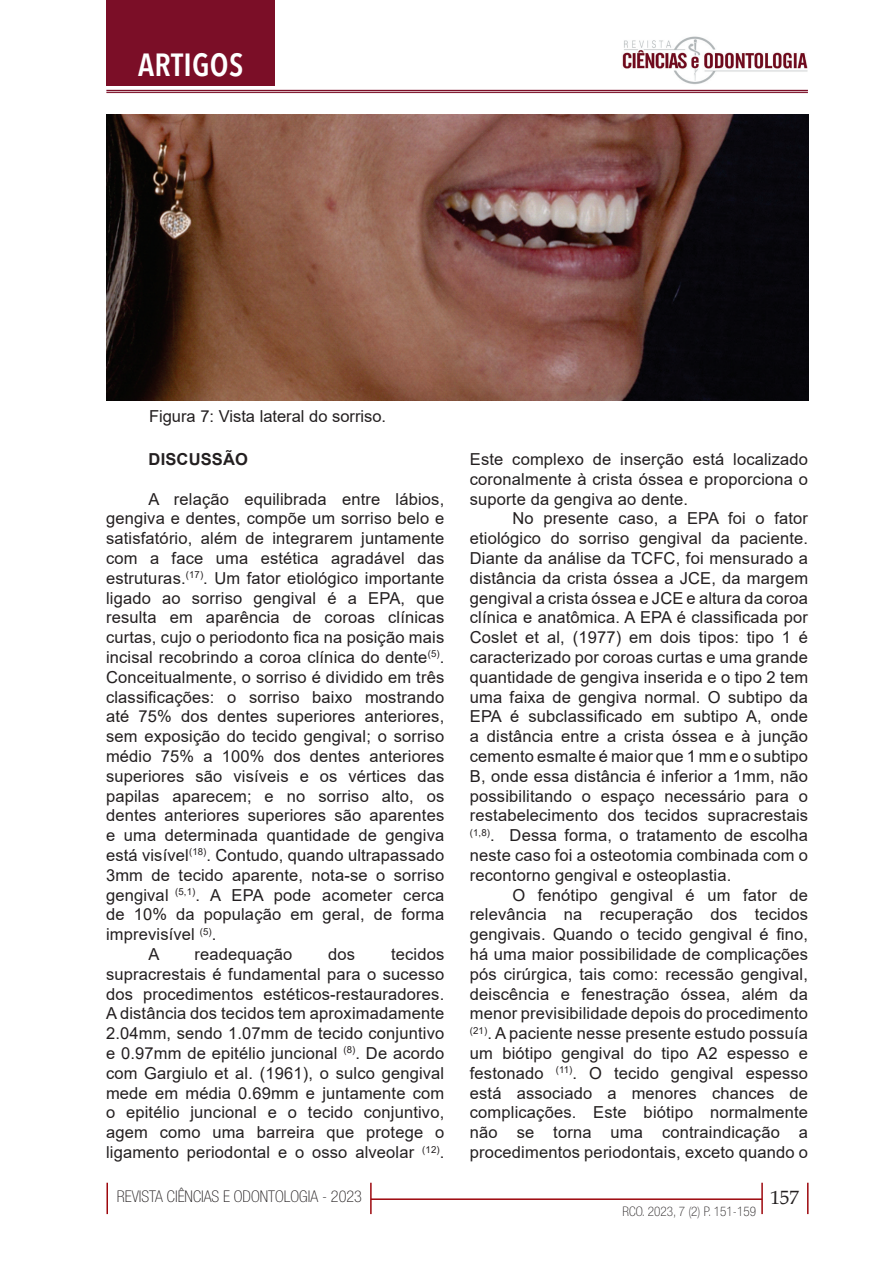
<style>
.page{position:relative;width:893px;height:1263px;background:#fff}
.page>*{position:absolute;margin:0;border:0;box-sizing:border-box;transform-origin:0 0}
.t1{font:600 condensed 31.8px "Avenir Next LT Pro";letter-spacing:.01em;color:#fff}
.t2{font:19.2px "Book Antiqua";color:#231f20}
.t3{font:16.5px/19.8px "Arial";letter-spacing:.01em;color:#231f20;text-align:justify}
.t4{font:700 16.5px "Arial";letter-spacing:.01em;color:#231f20}
.t5{font:100 condensed 16.2px "Helvetica Neue LT Std";color:#231f20}
.t6{font:100 condensed 13.2px "Helvetica Neue LT Std";color:#231f20}
</style>
<div class="page">
<hr style="left:807px;top:1183px;width:1px;height:31px;background:#9d070d">
<hr style="left:106px;top:1183px;width:2px;height:31px;background:#9d070d">
<hr style="left:370px;top:1183px;width:2px;height:31px;background:#9d070d">
<hr style="left:761px;top:1183px;width:2px;height:31px;background:#9d070d">
<hr style="left:371px;top:1198px;width:391px;height:2px;background:#9d070d">
<img style="left:622px;top:36px;width:186px;height:48px">
<div style="left:106px;top:0;width:169px;height:86px;background:#7b0e27"></div>
<hr style="left:106px;top:90px;width:702px;height:1px;background:#7b0e27">
<hr style="left:106px;top:92px;width:702px;height:1px;background:#7b0e27">
<img style="left:106px;top:114px;width:702px;height:287px">
<h1 class="t1" style="left:138px;top:45px;width:107px">ARTIGOS</h1>
<p class="t3" style="left:149px;top:407px;width:239px">Figura 7: Vista lateral do sorriso.</p>
<p class="t4" style="left:149px;top:447px;width:101px">DISCUSSÃO</p>
<p class="t3" style="left:149px;top:489px;width:297px">A relação equilibrada entre lábios,</p>
<p class="t3" style="left:106px;top:508px;width:340px">gengiva e dentes, compõe um sorriso belo e</p>
<p class="t3" style="left:106px;top:528px;width:340px">satisfatório, além de integrarem juntamente</p>
<p class="t3" style="left:106px;top:548px;width:340px">com a face uma estética agradável das</p>
<p class="t3" style="left:106px;top:568px;width:340px">estruturas.<sup>(17)</sup>. Um fator etiológico importante</p>
<p class="t3" style="left:106px;top:588px;width:340px">ligado ao sorriso gengival é a EPA, que</p>
<p class="t3" style="left:106px;top:607px;width:340px">resulta em aparência de coroas clínicas</p>
<p class="t3" style="left:106px;top:627px;width:340px">curtas, cujo o periodonto fica na posição mais</p>
<p class="t3" style="left:106px;top:647px;width:340px">incisal recobrindo a coroa clínica do dente<sup>(5)</sup>.</p>
<p class="t3" style="left:106px;top:667px;width:340px">Conceitualmente, o sorriso é dividido em três</p>
<p class="t3" style="left:106px;top:687px;width:340px">classificações: o sorriso baixo mostrando</p>
<p class="t3" style="left:106px;top:706px;width:340px">até 75% dos dentes superiores anteriores,</p>
<p class="t3" style="left:106px;top:726px;width:340px">sem exposição do tecido gengival; o sorriso</p>
<p class="t3" style="left:106px;top:746px;width:340px">médio 75% a 100% dos dentes anteriores</p>
<p class="t3" style="left:106px;top:766px;width:340px">superiores são visíveis e os vértices das</p>
<p class="t3" style="left:106px;top:786px;width:340px">papilas aparecem; e no sorriso alto, os</p>
<p class="t3" style="left:106px;top:805px;width:340px">dentes anteriores superiores são aparentes</p>
<p class="t3" style="left:106px;top:825px;width:340px">e uma determinada quantidade de gengiva</p>
<p class="t3" style="left:106px;top:845px;width:340px">está visível<sup>(18)</sup>. Contudo, quando ultrapassado</p>
<p class="t3" style="left:106px;top:865px;width:340px">3mm de tecido aparente, nota-se o sorriso</p>
<p class="t3" style="left:106px;top:885px;width:340px">gengival <sup>(5,1)</sup>. A EPA pode acometer cerca</p>
<p class="t3" style="left:106px;top:904px;width:340px">de 10% da população em geral, de forma</p>
<p class="t3" style="left:106px;top:924px;width:112px">imprevisível <sup>(5)</sup>.</p>
<p class="t3" style="left:149px;top:944px;width:13px">A</p>
<p class="t3" style="left:194px;top:944px;width:99px">readequação</p>
<p class="t3" style="left:328px;top:944px;width:28px">dos</p>
<p class="t3" style="left:106px;top:944px;width:340px;text-indent:285px">tecidos supracrestais é fundamental para o sucesso dos procedimentos estéticos-restauradores.<br>A distância dos tecidos tem aproximadamente 2.04mm, sendo 1.07mm de tecido conjuntivo e 0.97mm de epitélio juncional <sup>(8)</sup>. De acordo com Gargiulo et al. (1961), o sulco gengival mede em média 0.69mm e juntamente com o epitélio juncional e o tecido conjuntivo, agem como uma barreira que protege o ligamento periodontal e o osso alveolar <sup>(12)</sup>.</p>
<p class="t3" style="left:470px;top:449px;width:340px">Este complexo de inserção está localizado coronalmente à crista óssea e proporciona o suporte da gengiva ao dente.</p>
<p class="t3" style="left:470px;top:508px;width:340px;text-indent:43px">No presente caso, a EPA foi o fator etiológico do sorriso gengival da paciente.<br>Diante da análise da TCFC, foi mensurado a distância da crista óssea a JCE, da margem gengival a crista óssea e JCE e altura da coroa clínica e anatômica. A EPA é classificada por Coslet et al, (1977) em dois tipos: tipo 1 é caracterizado por coroas curtas e uma grande quantidade de gengiva inserida e o tipo 2 tem uma faixa de gengiva normal. O subtipo da EPA é subclassificado em subtipo A, onde a distância entre a crista óssea e à junção cemento esmalte é maior que 1 mm e o subtipo B, onde essa distância é inferior a 1mm, não possibilitando o espaço necessário para o restabelecimento dos tecidos supracrestais <sup>(1,8)</sup>. Dessa forma, o tratamento de escolha neste caso foi a osteotomia combinada com o recontorno gengival e osteoplastia.</p>
<p class="t3" style="left:470px;top:885px;width:340px;text-indent:43px">O fenótipo gengival é um fator de relevância na recuperação dos tecidos gengivais. Quando o tecido gengival é fino, há uma maior possibilidade de complicações pós cirúrgica, tais como: recessão gengival, deiscência e fenestração óssea, além da menor previsibilidade depois do procedimento <sup>(21)</sup>. A paciente nesse presente estudo possuía um biótipo gengival do tipo A2 espesso e festonado <sup>(11)</sup>. O tecido gengival espesso está associado a menores chances de complicações. Este biótipo normalmente não se torna uma contraindicação a procedimentos periodontais, exceto quando o</p>
<p class="t5" style="left:117px;top:1187px;width:247px">REVISTA CIÊNCIAS E ODONTOLOGIA - 2023</p>
<p class="t2" style="left:770px;top:1184px;width:30px">157</p>
<p class="t6" style="left:623px;top:1204px;width:135px">RCO. 2023, 7 (2) P. 151-159</p>
</div>
